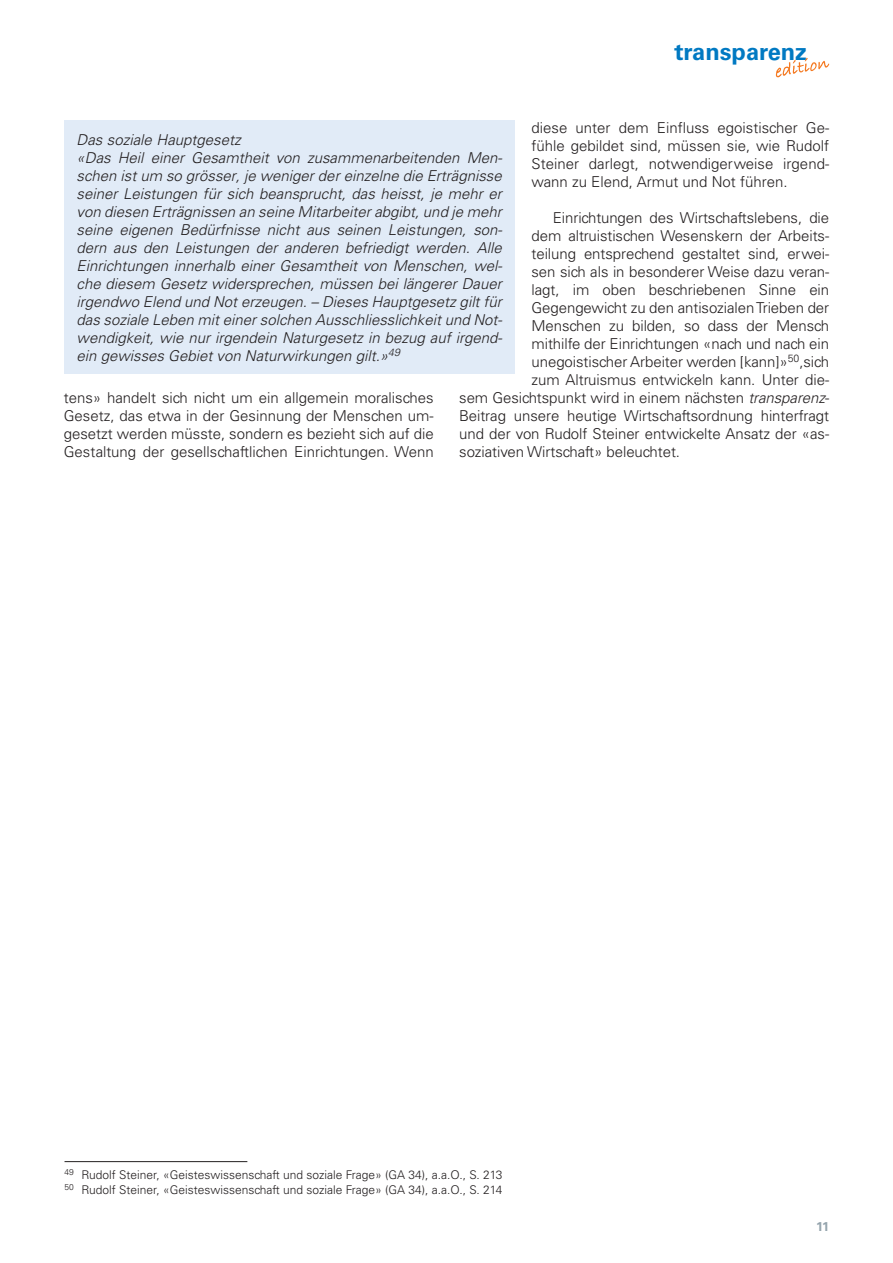
<style>
.page{position:relative;width:893px;height:1263px;background:#fff}
.page>*{position:absolute;margin:0;border:0;box-sizing:border-box;transform-origin:0 0}
.t1{font:700 23.55px "Univers";color:#0079c2}
.t2{font:300 15px/18px "Univers";letter-spacing:-.005em;color:#231f20;text-align:justify}
.t3{font:italic 300 15px/18px "Univers";color:#231f20}
.t4{font:700 12.75px "Univers";color:#95a4ad}
.t5{font:300 12px/15px "Univers";color:#231f20}
.s1{font-style:italic}
</style>
<div class="page">
<svg style="left:776px;top:58px;width:53px;height:19px"></svg>
<hr style="left:65px;top:1161px;width:182px;height:1px;background:#231f20">
<div style="left:64px;top:120px;width:450px;height:253px;background:#e1ebf7"></div>
<h1 class="t1" style="left:674px;top:38px;width:134px">transparenz</h1>
<p class="t2" style="left:531px;top:118px;width:299px">diese unter dem Einfluss egoistischer Ge&shy;fühle gebildet sind, müssen sie, wie Rudolf Steiner darlegt, notwendigerweise irgend&shy;wann zu Elend, Armut und Not führen.</p>
<p class="t2" style="left:553px;top:208px;width:278px">Einrichtungen des Wirtschaftslebens, die</p>
<p class="t2" style="left:531px;top:226px;width:299px">dem altruistischen Wesenskern der Arbeits-</p>
<p class="t2" style="left:531px;top:244px;width:299px">teilung entsprechend gestaltet sind, erwei-</p>
<p class="t2" style="left:531px;top:262px;width:299px">sen sich als in besonderer Weise dazu veran-</p>
<p class="t2" style="left:531px;top:280px;width:299px">lagt, im oben beschriebenen Sinne ein</p>
<p class="t2" style="left:531px;top:298px;width:299px">Gegengewicht zu den antisozialen Trieben der</p>
<p class="t2" style="left:531px;top:316px;width:299px">Menschen zu bilden, so dass der Mensch</p>
<p class="t2" style="left:531px;top:334px;width:299px">mithilfe der Einrichtungen «nach und nach ein</p>
<p class="t2" style="left:531px;top:352px;width:299px">unegoistischer Arbeiter werden [kann]»<sup>50</sup>,sich</p>
<p class="t2" style="left:532px;top:370px;width:299px">zum Altruismus entwickeln kann. Unter die-</p>
<p class="t2" style="left:459px;top:388px;width:371px">sem Gesichtspunkt wird in einem nächsten <span class="s1">transparenz</span>-</p>
<p class="t2" style="left:459px;top:406px;width:371px">Beitrag unsere heutige Wirtschaftsordnung hinterfragt</p>
<p class="t2" style="left:459px;top:424px;width:371px">und der von Rudolf Steiner entwickelte Ansatz der «as-</p>
<p class="t2" style="left:459px;top:442px;width:222px">soziativen Wirtschaft» beleuchtet.</p>
<p class="t3" style="left:77px;top:130px;width:427px">Das soziale Hauptgesetz<br>«Das Heil einer Gesamtheit von zusammenarbeitenden Men&shy;schen ist um so grösser, je weniger der einzelne die Erträgnisse seiner Leistungen für sich beansprucht, das heisst, je mehr er von diesen Erträgnissen an seine Mitarbeiter abgibt, und je mehr seine eigenen Bedürfnisse nicht aus seinen Leistungen, son&shy;dern aus den Leistungen der anderen befriedigt werden. Alle Einrichtungen innerhalb einer Gesamtheit von Menschen, wel&shy;che diesem Gesetz widersprechen, müssen bei längerer Dauer irgendwo Elend und Not erzeugen. – Dieses Hauptgesetz gilt für das soziale Leben mit einer solchen Ausschliesslichkeit und Not&shy;wendigkeit, wie nur irgendein Naturgesetz in bezug auf irgend&shy;ein gewisses Gebiet von Naturwirkungen gilt.»<sup>49</sup></p>
<p class="t2" style="left:64px;top:388px;width:371px">tens» handelt sich nicht um ein allgemein moralisches Gesetz, das etwa in der Gesinnung der Menschen um&shy;gesetzt werden müsste, sondern es bezieht sich auf die Gestaltung der gesellschaftlichen Einrichtungen. Wenn</p>
<p class="t5" style="left:65px;top:1167px;width:440px"><sup>49</sup> Rudolf Steiner, «Geisteswissenschaft und soziale Frage» (GA 34), a.a.O., S. 213<br><sup>50</sup> Rudolf Steiner, «Geisteswissenschaft und soziale Frage» (GA 34), a.a.O., S. 214</p>
<p class="t4" style="left:816px;top:1219px;width:14px">11</p>
</div>
